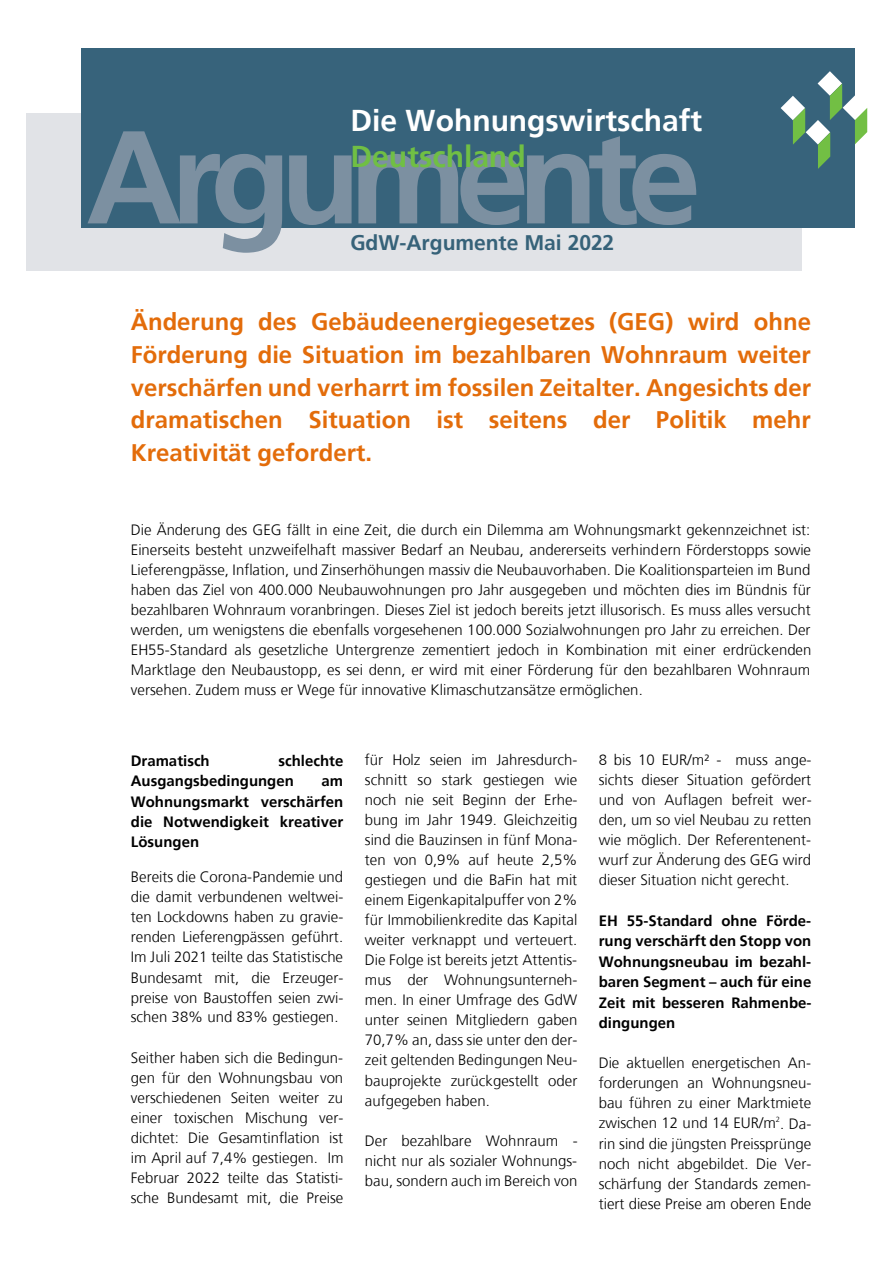
<style>
.page{position:relative;width:893px;height:1263px;background:#fff}
.page>*{position:absolute;margin:0;border:0;box-sizing:border-box;transform-origin:0 0}
.t1{font:700 132px "Frutiger";letter-spacing:-.085em;color:#7c90a1}
.t2{font:700 30.15px "Frutiger";color:#70bf44}
.t3{font:700 30px "Frutiger";color:#fff}
.t4{font:700 24px/32.7px "Frutiger";color:#e36c0a;text-align:justify}
.t5{font:700 21px "Frutiger";letter-spacing:-.005em;color:#366279}
.t6{font:300 15px/20.1px "Frutiger";color:#000;text-align:justify}
.t7{font:700 15px/20.4px "Frutiger";color:#000;text-align:justify}
</style>
<div class="page">
<div style="left:26px;top:113px;width:775px;height:157px;background:#e1e3e7"></div>
<div style="left:81px;top:48px;width:774px;height:179px;background:#37637b"></div>
<svg style="left:781px;top:71px;width:86px;height:98px"></svg>
<img style="left:86px;top:227px;width:669px;height:1px">
<p class="t3" style="left:350px;top:103px;width:353px">Die Wohnungswirtschaft</p>
<p class="t2" style="left:350px;top:139px;width:177px">Deutschland</p>
<p class="t1" style="left:86px;top:100px;width:616px">Argumente</p>
<p class="t5" style="left:350px;top:231px;width:265px">GdW-Argumente Mai 2022</p>
<p class="t4" style="left:131px;top:306px;width:682px">Änderung des Gebäudeenergiegesetzes (GEG) wird ohne Förderung die Situation im bezahlbaren Wohnraum weiter verschärfen und verharrt im fossilen Zeitalter. Angesichts der dramatischen Situation ist seitens der Politik mehr Kreativität gefordert.</p>
<p class="t6" style="left:131px;top:520px;width:682px">Die Änderung des GEG fällt in eine Zeit, die durch ein Dilemma am Wohnungsmarkt gekennzeichnet ist:<br>Einerseits besteht unzweifelhaft massiver Bedarf an Neubau, andererseits verhindern Förderstopps sowie Lieferengpässe, Inflation, und Zinserhöhungen massiv die Neubauvorhaben. Die Koalitionsparteien im Bund haben das Ziel von 400.000 Neubauwohnungen pro Jahr ausgegeben und möchten dies im Bündnis für bezahlbaren Wohnraum voranbringen. Dieses Ziel ist jedoch bereits jetzt illusorisch. Es muss alles versucht werden, um wenigstens die ebenfalls vorgesehenen 100.000 Sozialwohnungen pro Jahr zu erreichen. Der EH55-Standard als gesetzliche Untergrenze zementiert jedoch in Kombination mit einer erdrückenden Marktlage den Neubaustopp, es sei denn, er wird mit einer Förderung für den bezahlbaren Wohnraum versehen. Zudem muss er Wege für innovative Klimaschutzansätze ermöglichen.</p>
<p class="t7" style="left:131px;top:750px;width:214px;text-indent:148px">schlechte<br>Ausgangsbedingungen</p>
<p class="t7" style="left:131px;top:750px;width:80px">Dramatisch</p>
<p class="t7" style="left:131px;top:771px;width:214px;text-indent:191px">am Wohnungsmarkt verschärfen die Notwendigkeit kreativer Lösungen</p>
<p class="t6" style="left:131px;top:867px;width:214px">Bereits die Corona-Pandemie und die damit verbundenen weltwei&shy;ten Lockdowns haben zu gravie&shy;renden Lieferengpässen geführt.<br>Im Juli 2021 teilte das Statistische Bundesamt mit, die Erzeuger&shy;preise von Baustoffen seien zwi&shy;schen 38% und 83% gestiegen.</p>
<p class="t6" style="left:131px;top:1048px;width:214px">Seither haben sich die Bedingun&shy;gen für den Wohnungsbau von verschiedenen Seiten weiter zu einer toxischen Mischung ver&shy;dichtet: Die Gesamtinflation ist im April auf 7,4% gestiegen. Im Februar 2022 teilte das Statisti&shy;sche Bundesamt mit, die Preise</p>
<p class="t6" style="left:365px;top:750px;width:214px">für Holz seien im Jahresdurch&shy;schnitt so stark gestiegen wie noch nie seit Beginn der Erhe&shy;bung im Jahr 1949. Gleichzeitig sind die Bauzinsen in fünf Mona&shy;ten von 0,9% auf heute 2,5% gestiegen und die BaFin hat mit einem Eigenkapitalpuffer von 2% für Immobilienkredite das Kapital weiter verknappt und verteuert.<br>Die Folge ist bereits jetzt Attentis&shy;mus der Wohnungsunterneh&shy;men. In einer Umfrage des GdW unter seinen Mitgliedern gaben 70,7% an, dass sie unter den der&shy;zeit geltenden Bedingungen Neu&shy;bauprojekte zurückgestellt oder aufgegeben haben.</p>
<p class="t6" style="left:365px;top:1130px;width:214px">Der bezahlbare Wohnraum - nicht nur als sozialer Wohnungs&shy;bau, sondern auch im Bereich von</p>
<p class="t6" style="left:599px;top:750px;width:214px">8 bis 10 EUR/m² - muss ange&shy;sichts dieser Situation gefördert und von Auflagen befreit wer&shy;den, um so viel Neubau zu retten wie möglich. Der Referentenent&shy;wurf zur Änderung des GEG wird dieser Situation nicht gerecht.</p>
<p class="t7" style="left:599px;top:911px;width:214px">EH 55-Standard ohne Förde&shy;rung verschärft den Stopp von Wohnungsneubau im bezahl&shy;baren Segment – auch für eine Zeit mit besseren Rahmenbe&shy;dingungen</p>
<p class="t6" style="left:599px;top:1053px;width:214px">Die aktuellen energetischen An&shy;forderungen an Wohnungsneu&shy;bau führen zu einer Marktmiete zwischen 12 und 14 EUR/m<sup>2</sup>. Da&shy;rin sind die jüngsten Preissprünge noch nicht abgebildet. Die Ver&shy;schärfung der Standards zemen&shy;tiert diese Preise am oberen Ende</p>
</div>
